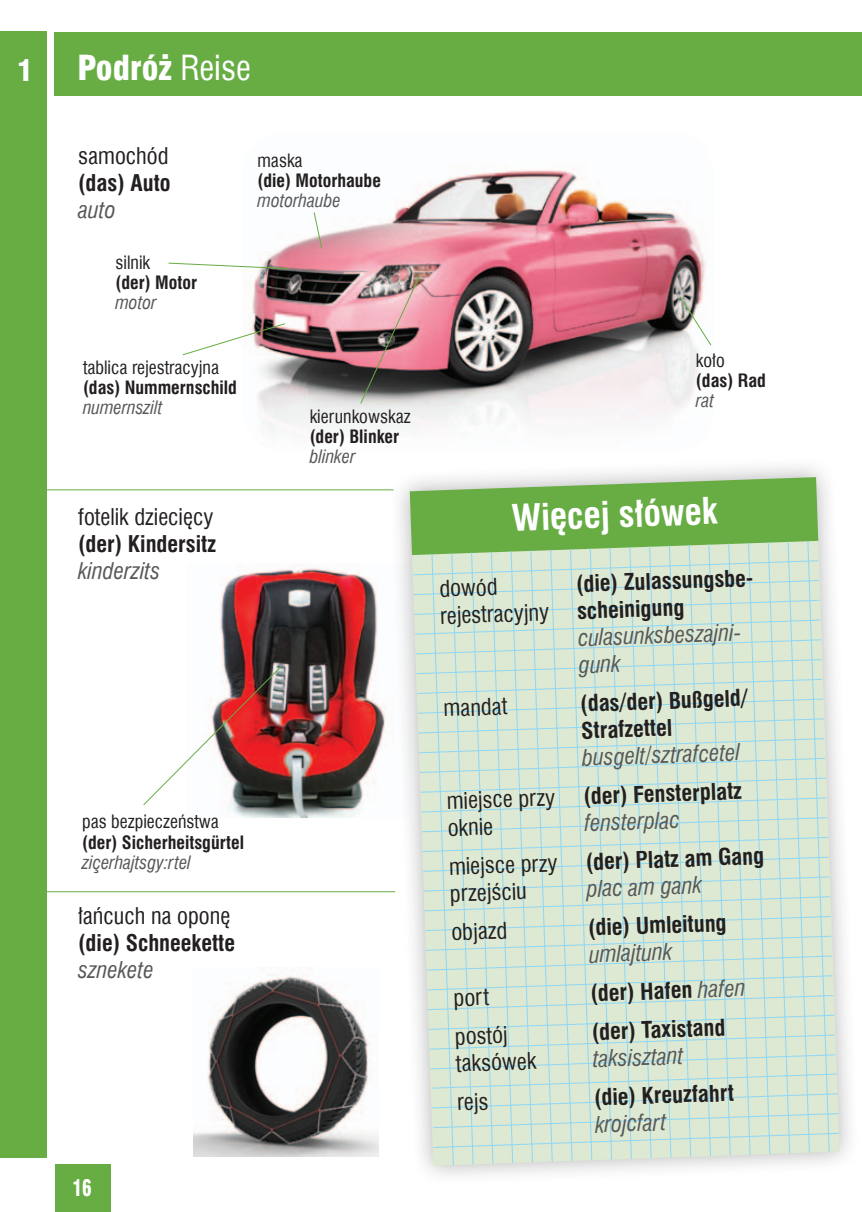
<style>
.page{position:relative;width:862px;height:1212px;background:#fff}
.page>*{position:absolute;margin:0;border:0;box-sizing:border-box;transform-origin:0 0}
.t1{font:700 36px "Swis 721 Cn EU";color:#fff}
.t2{font:33.75px "Swis 721 Blk Cn EU";color:#fff}
.t3{font:29.25px "Swis 721 Blk Cn EU";color:#fff}
.wiecej_slowek{font:700 22.5px/27px "Swis 721 Cn EU";color:#231f20}
.polskie{font:22.5px/27px "Swis 721 Cn EU";color:#231f20}
.slowka{font:700 22.5px/27px "Swis 721 Cn EU";color:#231f20}
.slowka-2{font:22.5px/27px "Swis 721 Cn EU";color:#231f20;text-align:justify}
.t4{font:22.5px "Swis 721 Blk Cn EU";color:#fff;scale:.8 1}
.slowka_male{font:700 18px/20.2px "Swis 721 Cn EU";color:#231f20}
.slowka_male-2{font:18px/20.2px "Swis 721 Cn EU";color:#231f20}
.s1{font-family:"Swis 721 Cn EU"}
.s2{font-weight:400}
.s3{font-weight:400;font-style:italic;color:#57585a}
.s4{font-weight:700}
.s5{font-style:italic;color:#57585a}
</style>
<div class="page">
<div style="left:0;top:32px;width:46px;height:1126px;background:#67ad44"></div>
<div style="left:55px;top:1164px;width:55px;height:48px;background:#67ad44"></div>
<div style="left:55px;top:32px;width:806px;height:64px;background:#67ad44"></div>
<img style="left:220px;top:568px;width:166px;height:250px">
<img style="left:193px;top:974px;width:186px;height:182px">
<img style="left:249px;top:170px;width:463px;height:261px">
<hr style="left:6px;top:489px;width:387px;height:1px;background:#67ad44">
<hr style="left:8px;top:891px;width:387px;height:1px;background:#67ad44">
<img style="left:143px;top:666px;width:138px;height:139px">
<svg style="left:678px;top:296px;width:33px;height:50px"></svg>
<svg style="left:182px;top:323px;width:103px;height:32px"></svg>
<svg style="left:313px;top:212px;width:9px;height:37px"></svg>
<img style="left:360px;top:273px;width:61px;height:131px">
<svg style="left:168px;top:263px;width:122px;height:6px"></svg>
<div style="left:387px;top:455px;width:471px;height:730px;background:#231f20;opacity:.34"></div>
<svg style="left:409px;top:477px;width:429px;height:688px;background:#cde2ca"></svg>
<h3 class="t3" style="left:17px;top:52px;width:17px">1</h3>
<h2 class="t2" style="left:77px;top:47px;width:175px">Podróż <span class="s1">Reise</span></h2>
<p class="slowka" style="left:78px;top:143px;width:94px;text-align:justify"><span class="s2">samochód </span>(das) Auto <span class="s3">auto</span></p>
<p class="slowka_male" style="left:115px;top:253px;width:83px"><span class="s2">silnik<br></span>(der) Motor <span class="s3">motor</span></p>
<p class="slowka_male-2" style="left:83px;top:357px;width:155px">tablica rejestracyjna <span class="s4">(das) Nummernschild </span><span class="s5">numernszilt</span></p>
<p class="slowka-2" style="left:78px;top:503px;width:139px">fotelik dziecięcy <span class="s4">(der) Kindersitz </span><span class="s5">kinderzits</span></p>
<p class="slowka_male" style="left:257px;top:151px;width:125px"><span class="s2">maska<br></span>(die) Motorhaube <span class="s3">motorhaube</span></p>
<p class="slowka_male-2" style="left:309px;top:406px;width:102px">kierunkowskaz <span class="s4">(der) Blinker </span><span class="s5">blinker</span></p>
<p class="slowka_male" style="left:82px;top:812px;width:163px"><span class="s2">pas bezpieczeństwa </span>(der) Sicherheitsgürtel <span class="s3">ziçerhajtsgy:rtel</span></p>
<p class="slowka" style="left:78px;top:904px;width:158px"><span class="s2">łańcuch na oponę </span>(die) Schneekette <span class="s3">sznekete</span></p>
<p class="t4" style="left:72px;top:1174px;width:26px">16</p>
<p class="slowka_male" style="left:695px;top:351px;width:71px"><span class="s2">koło </span>(das) Rad <span class="s3">rat</span></p>
<p class="t1" style="left:510px;top:496px;width:207px;rotate:-2deg">Więcej słówek</p>
<p class="polskie" style="left:438px;top:575px;width:110px;rotate:-2deg">dowód rejestracyjny</p>
<p class="wiecej_slowek" style="left:575px;top:571px;width:194px;rotate:-2deg">(die) Zulassungsbe&shy;scheinigung <span class="s3">culasunksbeszajni&shy;gunk</span></p>
<p class="polskie" style="left:443px;top:695px;width:65px;rotate:-2deg">mandat</p>
<p class="wiecej_slowek" style="left:579px;top:691px;width:169px;rotate:-2deg">(das/der) Bußgeld/<br>Strafzettel <span class="s3">busgelt/sztrafcetel</span></p>
<p class="polskie" style="left:446px;top:787px;width:110px;rotate:-2deg">miejsce przy oknie</p>
<p class="wiecej_slowek" style="left:583px;top:784px;width:160px;rotate:-2deg">(der) Fensterplatz <span class="s3">fensterplac</span></p>
<p class="polskie" style="left:448px;top:853px;width:110px;rotate:-2deg">miejsce przy przejściu</p>
<p class="wiecej_slowek" style="left:585px;top:849px;width:180px;rotate:-2deg">(der) Platz am Gang <span class="s3">plac am gank</span></p>
<p class="polskie" style="left:450px;top:918px;width:57px;rotate:-2deg">objazd</p>
<p class="wiecej_slowek" style="left:587px;top:915px;width:140px;rotate:-2deg">(die) Umleitung <span class="s3">umlajtunk</span></p>
<p class="polskie" style="left:453px;top:984px;width:37px;rotate:-2deg">port</p>
<p class="wiecej_slowek" style="left:589px;top:980px;width:156px;rotate:-2deg">(der) Hafen <span class="s3">hafen</span></p>
<p class="polskie" style="left:454px;top:1023px;width:82px;rotate:-2deg">postój taksówek</p>
<p class="wiecej_slowek" style="left:591px;top:1019px;width:135px;rotate:-2deg">(der) Taxistand <span class="s3">taksisztant</span></p>
<p class="polskie" style="left:456px;top:1088px;width:33px;rotate:-2deg">rejs</p>
<p class="wiecej_slowek" style="left:593px;top:1085px;width:141px;rotate:-2deg">(die) Kreuzfahrt <span class="s3">krojcfart</span></p>
</div>
